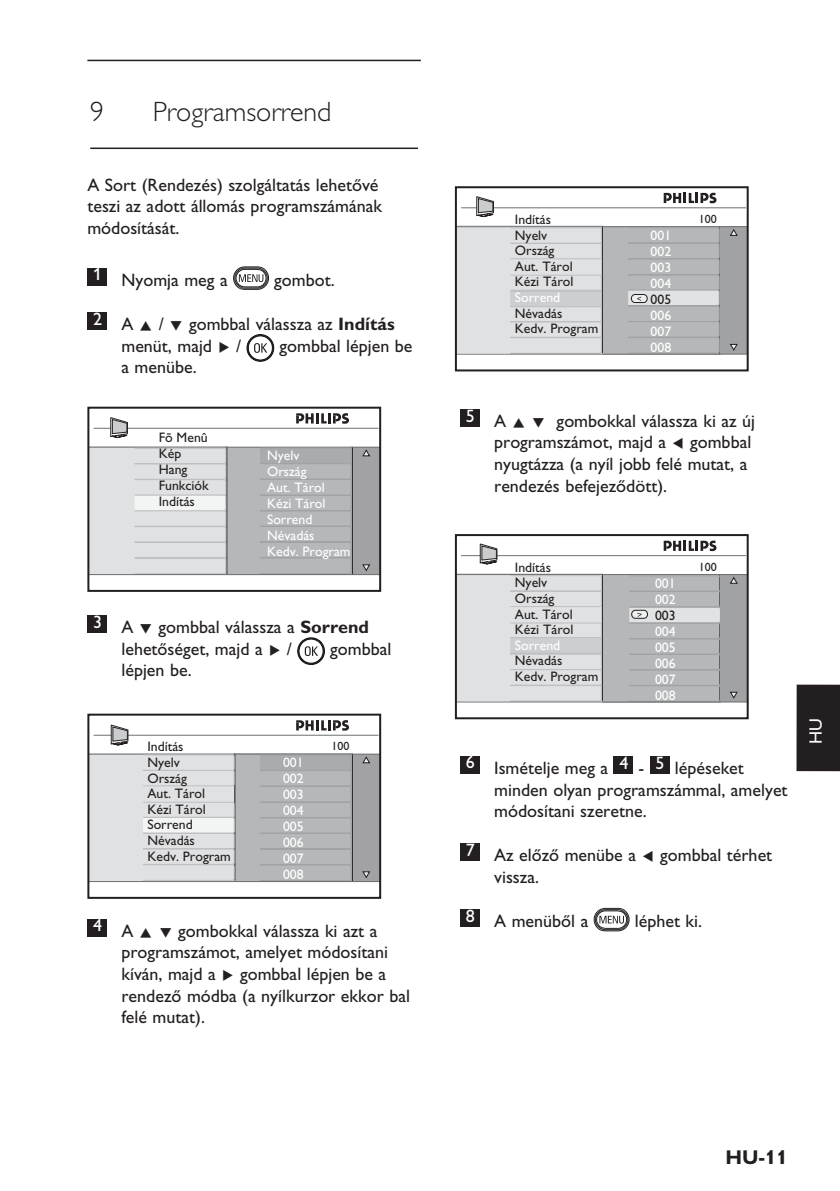
<style>
.page{position:relative;width:840px;height:1191px;background:#fff}
.page>*{position:absolute;margin:0;border:0;box-sizing:border-box;transform-origin:0 0}
.t1{font:300 28px "Gill Sans CE";color:#231f20}
.t2{font:300 28px "Gill Alt One";color:#231f20}
.t3{font:700 20px "Gill Alt One";color:#231f20}
.t4{font:18px/21.6px "Gill Sans CE";color:#231f20}
.t5{font:18px "Gill Alt One";color:#f8f8f9}
.t6{font:13.8px/15.6px "Gill Sans Std";color:#231f20}
.t7{font:13.8px/16px "Gill Sans Std";color:#fff;text-align:justify}
.t8{font:12px "Gill Sans Std";color:#231f20}
.s1{font-family:"Philips DFU"}
.s2{font-family:"Gill Alt One"}
.s3{font-weight:700}
</style>
<div class="page">
<hr style="left:87px;top:60px;width:333px;height:1px;background:#231f20">
<div style="left:796px;top:684px;width:43px;height:87px;background:#231f20"></div>
<hr style="left:90px;top:147px;width:328px;height:2px;background:#231f20">
<div style="left:87px;top:268px;width:20px;height:17px;background:#231f20"></div>
<svg style="left:233px;top:266px;width:36px;height:24px"></svg>
<div style="left:87px;top:312px;width:20px;height:18px;background:#231f20"></div>
<svg style="left:246px;top:334px;width:28px;height:28px"></svg>
<div style="left:87px;top:615px;width:20px;height:18px;background:#231f20"></div>
<svg style="left:297px;top:637px;width:27px;height:28px"></svg>
<div style="left:87px;top:919px;width:20px;height:18px;background:#231f20"></div>
<div style="left:460px;top:409px;width:19px;height:18px;background:#231f20"></div>
<div style="left:460px;top:756px;width:19px;height:18px;background:#231f20"></div>
<div style="left:613px;top:756px;width:19px;height:18px;background:#231f20"></div>
<div style="left:649px;top:756px;width:20px;height:18px;background:#231f20"></div>
<div style="left:460px;top:843px;width:19px;height:18px;background:#231f20"></div>
<div style="left:460px;top:909px;width:19px;height:18px;background:#231f20"></div>
<svg style="left:593px;top:908px;width:37px;height:23px"></svg>
<div style="left:88px;top:446px;width:139px;height:128px;background:#e0e1e2"></div>
<div style="left:227px;top:447px;width:125px;height:127px;background:#b5b7b9"></div>
<hr style="left:93px;top:428px;width:285px;height:1px;background:#6c6e70">
<svg style="left:296px;top:413px;width:53px;height:11px"></svg>
<hr style="left:226px;top:446px;width:1px;height:128px;background:#231f20">
<div style="left:352px;top:447px;width:27px;height:127px;background:#a0a2a4"></div>
<svg style="left:362px;top:449px;width:8px;height:7px"></svg>
<svg style="left:362px;top:564px;width:8px;height:7px"></svg>
<hr style="left:88px;top:447px;width:292px;height:1px;background:#6c6e70">
<svg style="left:259px;top:447px;width:93px;height:127px"></svg>
<svg style="left:133px;top:447px;width:94px;height:127px"></svg>
<svg style="left:110px;top:417px;width:18px;height:21px"></svg>
<hr style="left:88px;top:574px;width:292px;height:1px;background:#6c6e70">
<div style="left:87px;top:407px;width:294px;height:185px;border:2px solid #231f20"></div>
<div style="left:88px;top:753px;width:147px;height:127px;background:#e0e1e2"></div>
<div style="left:234px;top:753px;width:118px;height:128px;background:#b5b7b9"></div>
<hr style="left:93px;top:734px;width:285px;height:1px;background:#6c6e70">
<svg style="left:296px;top:720px;width:53px;height:11px"></svg>
<div style="left:352px;top:754px;width:27px;height:127px;background:#a0a2a4"></div>
<svg style="left:362px;top:756px;width:8px;height:7px"></svg>
<svg style="left:362px;top:871px;width:8px;height:7px"></svg>
<hr style="left:88px;top:753px;width:292px;height:1px;background:#6c6e70">
<svg style="left:259px;top:754px;width:93px;height:127px"></svg>
<svg style="left:142px;top:754px;width:93px;height:127px"></svg>
<svg style="left:111px;top:724px;width:17px;height:22px"></svg>
<hr style="left:88px;top:881px;width:292px;height:1px;background:#6c6e70">
<div style="left:87px;top:713px;width:294px;height:186px;border:2px solid #231f20"></div>
<div style="left:455px;top:226px;width:147px;height:127px;background:#e0e1e2"></div>
<div style="left:601px;top:226px;width:118px;height:128px;background:#b5b7b9"></div>
<hr style="left:461px;top:207px;width:284px;height:1px;background:#6c6e70">
<svg style="left:663px;top:193px;width:53px;height:10px"></svg>
<div style="left:719px;top:227px;width:27px;height:127px;background:#a0a2a4"></div>
<svg style="left:730px;top:229px;width:7px;height:7px"></svg>
<svg style="left:730px;top:344px;width:7px;height:7px"></svg>
<hr style="left:455px;top:226px;width:292px;height:1px;background:#6c6e70">
<svg style="left:509px;top:227px;width:93px;height:127px"></svg>
<svg style="left:626px;top:227px;width:93px;height:127px"></svg>
<svg style="left:476px;top:196px;width:17px;height:21px"></svg>
<hr style="left:455px;top:354px;width:292px;height:1px;background:#6c6e70">
<div style="left:454px;top:186px;width:294px;height:185px;border:2px solid #231f20"></div>
<div style="left:455px;top:573px;width:147px;height:128px;background:#e0e1e2"></div>
<div style="left:601px;top:574px;width:118px;height:128px;background:#b5b7b9"></div>
<hr style="left:461px;top:555px;width:284px;height:1px;background:#6c6e70">
<svg style="left:663px;top:540px;width:53px;height:11px"></svg>
<div style="left:719px;top:574px;width:27px;height:128px;background:#a0a2a4"></div>
<svg style="left:730px;top:577px;width:7px;height:7px"></svg>
<svg style="left:730px;top:691px;width:7px;height:8px"></svg>
<hr style="left:455px;top:574px;width:292px;height:1px;background:#6c6e70">
<svg style="left:510px;top:575px;width:92px;height:126px"></svg>
<svg style="left:629px;top:575px;width:91px;height:126px"></svg>
<svg style="left:479px;top:543px;width:18px;height:22px"></svg>
<hr style="left:455px;top:701px;width:292px;height:1px;background:#6c6e70">
<div style="left:454px;top:534px;width:294px;height:185px;border:2px solid #231f20"></div>
<h1 class="t2" style="left:90px;top:101px;width:15px">9</h1>
<h1 class="t1" style="left:152px;top:101px;width:180px">Programsorrend</h1>
<p class="t4" style="left:87px;top:176px;width:296px">A Sort (Rendezés) szolgáltatás lehetővé teszi az adott állomás programszámának módosítását.</p>
<p class="t4" style="left:93px;top:270px;width:136px"><sup>1</sup> Nyomja meg a</p>
<p class="t4" style="left:274px;top:270px;width:62px">gombot.</p>
<p class="t4" style="left:121px;top:315px;width:275px;text-indent:-28px"><sup>2</sup> A <span class="s1">Î</span> <span class="s2">/</span> <span class="s1">ï</span> gombbal válassza az <span class="s3">Indítás </span>menüt, majd <span class="s1">Æ</span> <span class="s2">/</span></p>
<p class="t4" style="left:279px;top:336px;width:134px">gombbal lépjen be</p>
<p class="t4" style="left:121px;top:358px;width:77px">a menübe.</p>
<p class="t6" style="left:159px;top:431px;width:52px">Fõ Menû<br>Kép<br>Hang<br>Funkciók<br>Indítás</p>
<p class="t7" style="left:267px;top:449px;width:85px;text-align:left">Nyelv<br>Ország<br>Aut. Tárol<br>Kézi Tárol<br>Sorrend<br>Névadás<br>Kedv. Program</p>
<p class="t4" style="left:121px;top:618px;width:249px;text-indent:-28px"><sup>3</sup> A <span class="s1">ï</span> gombbal válassza a <span class="s3">Sorrend </span>lehetőséget, majd a <span class="s1">Æ</span> <span class="s2">/</span></p>
<p class="t4" style="left:330px;top:640px;width:63px">gombbal</p>
<p class="t4" style="left:121px;top:661px;width:72px">lépjen be.</p>
<p class="t6" style="left:147px;top:740px;width:38px">Indítás</p>
<p class="t8" style="left:331px;top:741px;width:19px">100</p>
<p class="t6" style="left:147px;top:756px;width:85px">Nyelv<br>Ország<br>Aut. Tárol<br>Kézi Tárol<br>Sorrend<br>Névadás<br>Kedv. Program</p>
<p class="t7" style="left:283px;top:756px;width:22px">001<br>002<br>003<br>004<br>005<br>006<br>007<br>008</p>
<p class="t4" style="left:121px;top:922px;width:290px;text-indent:-28px"><sup>4</sup> A <span class="s1">Î ï</span> gombokkal válassza ki azt a programszámot, amelyet módosítani kíván, majd a <span class="s1">Æ</span> gombbal lépjen be a rendező módba (a nyílkurzor ekkor bal felé mutat).</p>
<p class="t6" style="left:514px;top:213px;width:38px">Indítás</p>
<p class="t8" style="left:698px;top:214px;width:19px">100</p>
<p class="t6" style="left:514px;top:228px;width:60px">Nyelv<br>Ország<br>Aut. Tárol<br>Kézi Tárol</p>
<p class="t7" style="left:514px;top:291px;width:47px">Sorrend</p>
<p class="t6" style="left:514px;top:306px;width:85px">Névadás<br>Kedv. Program</p>
<p class="t7" style="left:650px;top:229px;width:22px">001<br>002<br>003<br>004</p>
<p class="t6" style="left:650px;top:293px;width:22px">005</p>
<p class="t7" style="left:650px;top:309px;width:22px">006<br>007<br>008</p>
<p class="t4" style="left:494px;top:412px;width:262px;text-indent:-28px"><sup>5</sup> A <span class="s1">Î ï</span> gombokkal válassza ki az új programszámot, majd a <span class="s1">Í</span> gombbal nyugtázza (a nyíl jobb felé mutat, a rendezés befejeződött).</p>
<p class="t6" style="left:514px;top:561px;width:38px">Indítás</p>
<p class="t8" style="left:698px;top:562px;width:19px">100</p>
<p class="t6" style="left:514px;top:576px;width:60px">Nyelv<br>Ország<br>Aut. Tárol<br>Kézi Tárol</p>
<p class="t7" style="left:514px;top:638px;width:47px">Sorrend</p>
<p class="t6" style="left:514px;top:654px;width:85px">Névadás<br>Kedv. Program</p>
<p class="t7" style="left:654px;top:576px;width:22px">001<br>002</p>
<p class="t6" style="left:654px;top:608px;width:22px">003</p>
<p class="t7" style="left:654px;top:624px;width:22px">004<br>005<br>006<br>007<br>008</p>
<p class="t4" style="left:494px;top:759px;width:295px;text-indent:-28px"><sup>6</sup> Ismételje meg a <sup>4</sup> - <sup>5</sup> lépéseket minden olyan programszámmal, amelyet módosítani szeretne.</p>
<p class="t4" style="left:494px;top:846px;width:279px;text-indent:-28px"><sup>7</sup> Az előző menübe a <span class="s1">Í</span> gombbal térhet vissza.</p>
<p class="t4" style="left:465px;top:912px;width:124px"><sup>8</sup> A menüből a</p>
<p class="t4" style="left:634px;top:912px;width:69px">léphet ki.</p>
<p class="t5" style="left:808px;top:743px;width:27px;rotate:-90deg">HU</p>
<p class="t3" style="left:725px;top:1149px;width:63px">HU-11</p>
</div>
